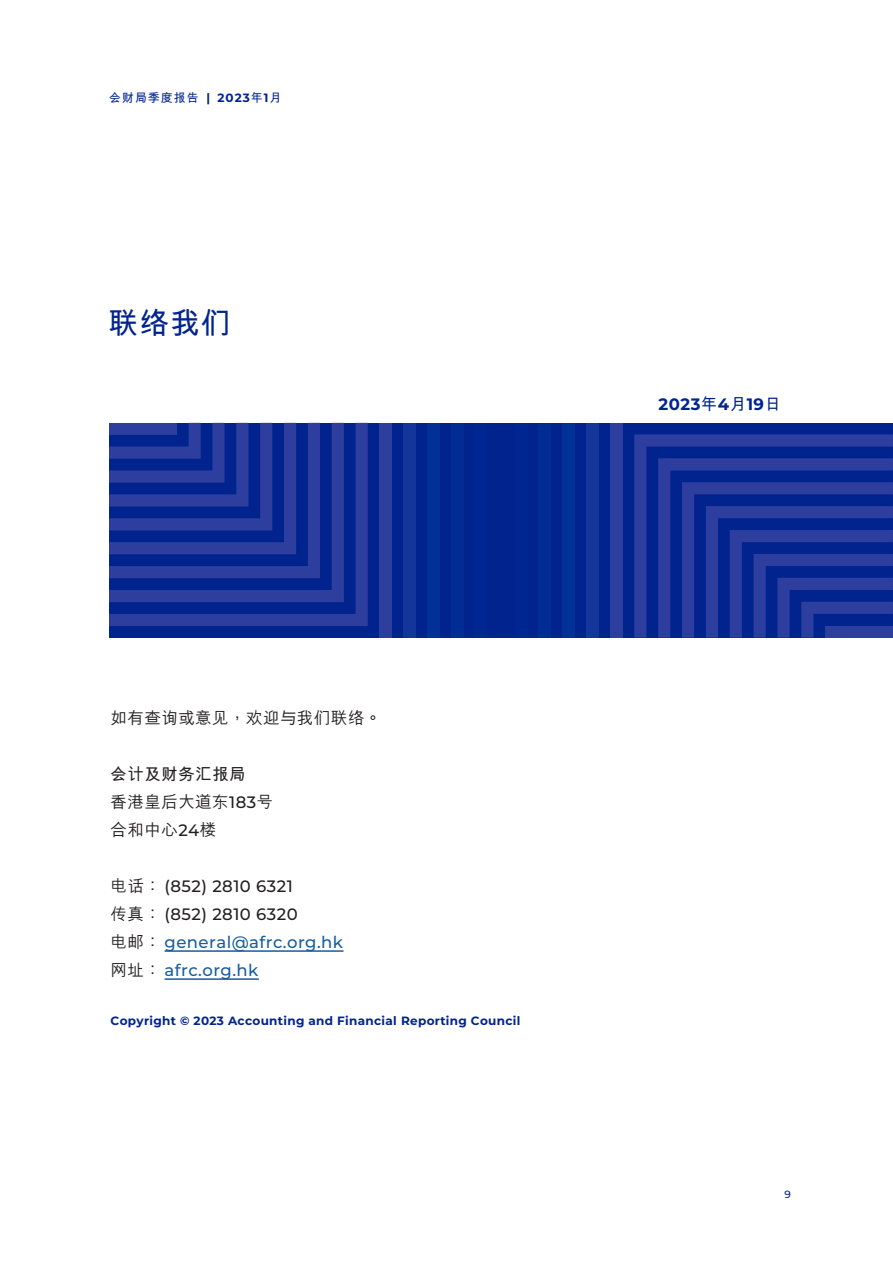
<style>
.page{position:relative;width:893px;height:1263px;background:#fff}
.page>*{position:absolute;margin:0;border:0;box-sizing:border-box;transform-origin:0 0}
.t1{font:700 30px "M Hei HKS";color:#00238e}
.t2{font:500 16.5px/28px "Montserrat";letter-spacing:.025em;color:#175d9e}
.t3{font:500 16.5px/28px "M Hei HKS";letter-spacing:.025em;color:#231f20}
.t4{font:700 16.5px "Montserrat";letter-spacing:.03em;color:#00238e}
.t5{font:700 12px "Montserrat";letter-spacing:.03em;color:#00238e}
.t6{font:700 12px "M Hei HKS";letter-spacing:.08em;color:#00238e}
.t7{font:500 10.5px "Montserrat";color:#00238e}
.s1{font-family:"Montserrat"}
.s2{font-weight:700}
.s3{font-family:"M Hei HKS";color:#231f20}
.s4{color:#231f20}
.s5{font-family:"M Hei HKS"}
</style>
<div class="page">
<div style="left:109px;top:423px;width:784px;height:215px;background:#00238e"></div>
<svg style="left:634px;top:434px;width:259px;height:204px;fill:#283b9d"></svg>
<div style="left:610px;top:423px;width:13px;height:215px;background:#2d3e9f"></div>
<div style="left:587px;top:423px;width:12px;height:215px;background:#14359a"></div>
<div style="left:563px;top:423px;width:12px;height:215px;background:#003196"></div>
<div style="left:539px;top:423px;width:12px;height:215px;background:#002c94"></div>
<div style="left:515px;top:423px;width:12px;height:215px;background:#002791"></div>
<svg style="left:109px;top:423px;width:259px;height:203px;fill:#2c3d9e"></svg>
<div style="left:379px;top:423px;width:13px;height:215px;background:#2d3e9f"></div>
<div style="left:403px;top:423px;width:12px;height:215px;background:#14359a"></div>
<div style="left:427px;top:423px;width:12px;height:215px;background:#003196"></div>
<div style="left:451px;top:423px;width:12px;height:215px;background:#002c94"></div>
<div style="left:475px;top:423px;width:12px;height:215px;background:#002791"></div>
<hr style="left:165px;top:950px;width:178px;height:2px;background:#175d9e">
<hr style="left:165px;top:978px;width:94px;height:2px;background:#175d9e">
<p class="t6" style="left:109px;top:89px;width:174px">會財局季度報告 <span class="s1">| 2023</span>年<span class="s1">1</span>月</p>
<h1 class="t1" style="left:108px;top:302px;width:124px">聯絡我們</h1>
<p class="t3" style="left:111px;top:702px;width:272px">如有查詢或意見，歡迎與我們聯絡。</p>
<p class="t3" style="left:111px;top:758px;width:164px"><span class="s2">會計及財務匯報局<br></span>香港皇后大道東<span class="s1">183</span>號合和中心<span class="s1">24</span>樓</p>
<p class="t2" style="left:111px;top:871px;width:234px"><span class="s3">電話：</span> <span class="s4">(852) 2810 6321<br></span><span class="s3">傳真：</span> <span class="s4">(852) 2810 6320<br></span><span class="s3">電郵：</span> general@afrc.org.hk<span class="s3">網址：</span> afrc.org.hk</p>
<p class="t5" style="left:111px;top:1012px;width:411px">Copyright © 2023 Accounting and Financial Reporting Council</p>
<p class="t4" style="left:659px;top:392px;width:124px">2023<span class="s5">年</span>4<span class="s5">月</span>19<span class="s5">日</span></p>
<p class="t7" style="left:784px;top:1187px;width:8px">9</p>
</div>
